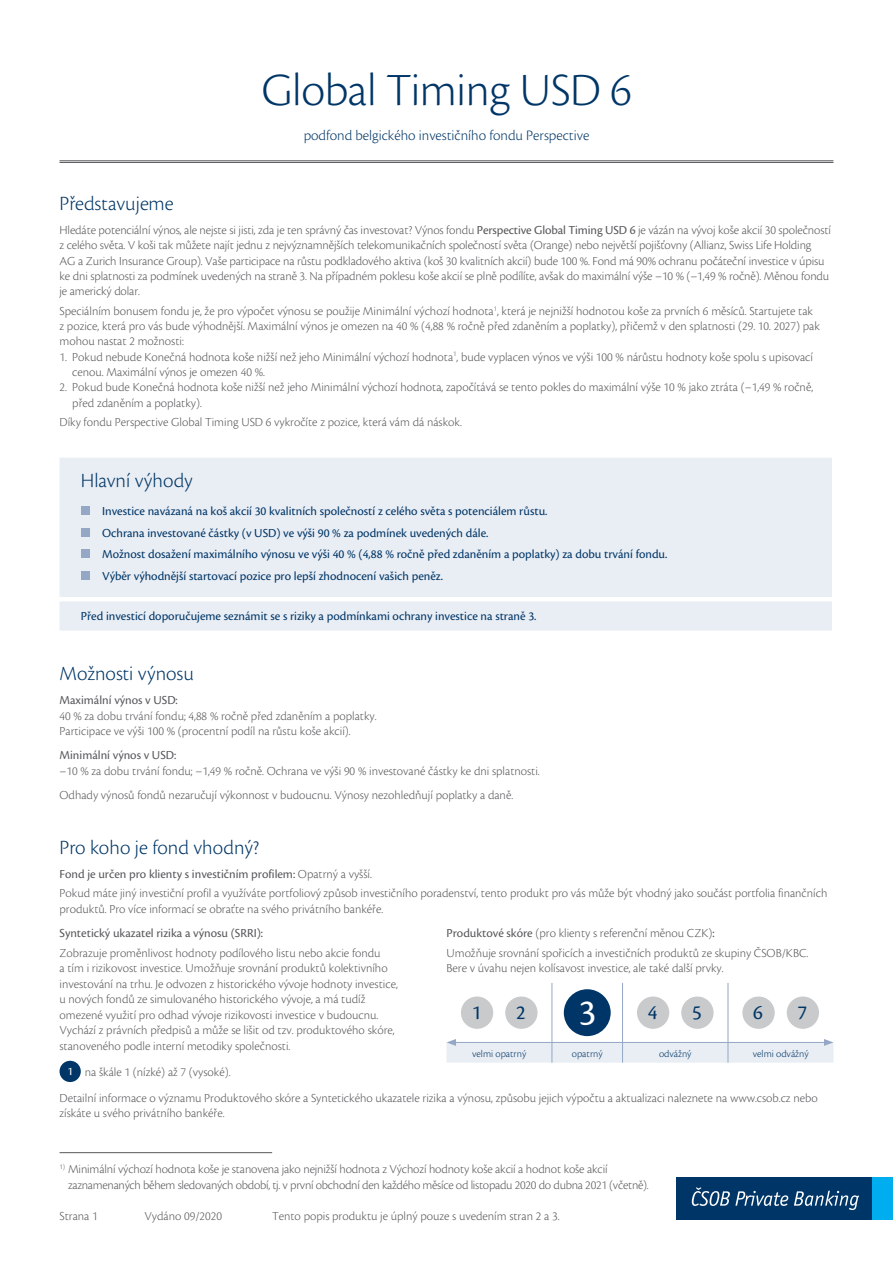
<style>
.page{position:relative;width:893px;height:1263px;background:#fff}
.page>*{position:absolute;margin:0;border:0;box-sizing:border-box;transform-origin:0 0}
.t1{font:300 48px "Cronos Pro";letter-spacing:-.01em;color:#003667}
.t2{font:37.5px "Cronos Pro";color:#fff}
.Nadpis{font:300 21px "Cronos Pro";color:#003667}
.podnadpis_2{font:300 21px "Cronos Pro";color:#003667}
.t3{font:21px "Cronos Pro";color:#003667}
.t4{font:300 15px "Cronos Pro";color:#003667}
.normal_text{font:300 12.75px/15.3px "Cronos Pro";color:#57585a}
.text_v_boxech_bold_o{font:12.75px "Cronos Pro";color:#003667}
.normal_text-2{font:300 12.75px/15.3px "Cronos Pro";letter-spacing:-.02em;color:#57585a}
.podnadpis_2-2{font:300 12.75px "Cronos Pro";color:#57585a}
.podnadpis_2-3{font:12.75px "Cronos Pro";color:#57585a}
.normal_text-3{font:12.75px "Cronos Pro";color:#57585a}
.t5{font:12px "Cronos Pro";color:#fff}
.t6{font:300 10.5px "Cronos Pro";color:#003667}
.s1{font-weight:400}
.s2{font-weight:300}
</style>
<div class="page">
<div style="left:677px;top:1177px;width:195px;height:43px;background:#003667"></div>
<svg style="left:692px;top:1187px;width:96px;height:19px"></svg>
<svg style="left:794px;top:1190px;width:65px;height:20px"></svg>
<div style="left:872px;top:1177px;width:21px;height:43px;background:#00aeef"></div>
<hr style="left:60px;top:161px;width:773px;height:1px;background:#57585a">
<hr style="left:60px;top:162px;width:773px;height:1px;background:#57585a">
<div style="left:60px;top:458px;width:772px;height:172px;background:#e9edf4"></div>
<div style="left:81px;top:506px;width:8px;height:9px;background:#94a7c5"></div>
<div style="left:81px;top:528px;width:8px;height:9px;background:#94a7c5"></div>
<div style="left:81px;top:550px;width:8px;height:8px;background:#94a7c5"></div>
<div style="left:81px;top:571px;width:8px;height:9px;background:#94a7c5"></div>
<div style="left:60px;top:1061px;width:21px;height:21px;background:#003667;border-radius:50%"></div>
<hr style="left:622px;top:983px;width:1px;height:59px;background:#94a7c5">
<hr style="left:728px;top:983px;width:1px;height:59px;background:#94a7c5">
<hr style="left:552px;top:983px;width:1px;height:59px;background:#94a7c5">
<div style="left:461px;top:996px;width:32px;height:33px;background:#c9cacc;border-radius:50%"></div>
<div style="left:505px;top:996px;width:32px;height:33px;background:#c9cacc;border-radius:50%"></div>
<div style="left:564px;top:989px;width:47px;height:47px;background:#003667;border-radius:50%"></div>
<div style="left:637px;top:996px;width:32px;height:33px;background:#c9cacc;border-radius:50%"></div>
<div style="left:681px;top:996px;width:33px;height:33px;background:#c9cacc;border-radius:50%"></div>
<div style="left:742px;top:996px;width:33px;height:33px;background:#c9cacc;border-radius:50%"></div>
<div style="left:787px;top:996px;width:32px;height:33px;background:#c9cacc;border-radius:50%"></div>
<svg style="left:446px;top:1039px;width:387px;height:24px"></svg>
<hr style="left:60px;top:1152px;width:212px;height:1px;background:#57585a">
<p class="t1" style="left:261px;top:63px;width:372px">Global Timing USD 6</p>
<p class="t4" style="left:304px;top:127px;width:287px">podfond belgického investičního fondu Perspective</p>
<p class="Nadpis" style="left:60px;top:192px;width:116px">Představujeme</p>
<p class="normal_text" style="left:60px;top:222px;width:773px">Hledáte potenciální výnos, ale nejste si jisti, zda je ten správný čas investovat? Výnos fondu <span class="s1">Perspective Global Timing USD 6</span> je vázán na vývoj koše akcií 30 společností z celého světa. V koši tak můžete najít jednu z nejvýznamnějších telekomunikačních společností světa (Orange) nebo největší pojišťovny (Allianz, Swiss Life Holding<br>AG a Zurich Insurance Group). Vaše participace na růstu podkladového aktiva (koš 30 kvalitních akcií) bude 100 %. Fond má 90% ochranu počáteční investice v úpisu ke dni splatnosti za podmínek uvedených na straně 3. Na případném poklesu koše akcií se plně podílíte, avšak do maximální výše –10 % (–1,49 % ročně). Měnou fondu je americký dolar.</p>
<p class="normal_text" style="left:60px;top:303px;width:762px">Speciálním bonusem fondu je, že pro výpočet výnosu se použije Minimální výchozí hodnota<sup>1</sup>, která je nejnižší hodnotou koše za prvních 6 měsíců. Startujete tak z pozice, která pro vás bude výhodnější. Maximální výnos je omezen na 40 % (4,88 % ročně před zdaněním a poplatky), přičemž v den splatnosti (29. 10. 2027) pak mohou nastat 2 možnosti:</p>
<p class="normal_text" style="left:72px;top:349px;width:742px;text-indent:-13px">1. Pokud nebude Konečná hodnota koše nižší než jeho Minimální výchozí hodnota<sup>1</sup>, bude vyplacen výnos ve výši 100 % nárůstu hodnoty koše spolu s upisovací cenou. Maximální výnos je omezen 40 %.</p>
<p class="normal_text" style="left:72px;top:380px;width:742px;text-indent:-13px">2. Pokud bude Konečná hodnota koše nižší než jeho Minimální výchozí hodnota, započítává se tento pokles do maximální výše 10 % jako ztráta (–1,49 % ročně, před zdaněním a poplatky).</p>
<p class="normal_text" style="left:60px;top:414px;width:404px">Díky fondu Perspective Global Timing USD 6 vykročíte z pozice, která vám dá náskok.</p>
<p class="Nadpis" style="left:81px;top:468px;width:113px">Hlavní výhody</p>
<p class="text_v_boxech_bold_o" style="left:102px;top:504px;width:447px">Investice navázaná na koš akcií 30 kvalitních společností z celého světa s potenciálem růstu.</p>
<p class="text_v_boxech_bold_o" style="left:102px;top:525px;width:388px">Ochrana investované částky (v USD) ve výši 90 % za podmínek uvedených dále.</p>
<p class="text_v_boxech_bold_o" style="left:102px;top:547px;width:567px">Možnost dosažení maximálního výnosu ve výši 40 % (4,88 % ročně před zdaněním a poplatky) za dobu trvání fondu.</p>
<p class="text_v_boxech_bold_o" style="left:102px;top:569px;width:342px">Výběr výhodnější startovací pozice pro lepší zhodnocení vašich peněz.</p>
<p class="text_v_boxech_bold_o" style="left:81px;top:609px;width:457px">Před investicí doporučujeme seznámit se s riziky a podmínkami ochrany investice na straně 3.</p>
<p class="podnadpis_2" style="left:60px;top:661px;width:136px">Možnosti výnosu</p>
<p class="podnadpis_2-3" style="left:60px;top:692px;width:120px">Maximální výnos v USD:</p>
<p class="normal_text" style="left:60px;top:708px;width:319px">40 % za dobu trvání fondu; 4,88 % ročně před zdaněním a poplatky.</p>
<p class="normal_text" style="left:60px;top:723px;width:293px">Participace ve výši 100 % (procentní podíl na růstu koše akcií).</p>
<p class="normal_text-3" style="left:60px;top:748px;width:118px">Minimální výnos v USD:</p>
<p class="podnadpis_2-2" style="left:60px;top:764px;width:482px">–10 % za dobu trvání fondu; –1,49 % ročně. Ochrana ve výši 90 % investované částky ke dni splatnosti.</p>
<p class="podnadpis_2-2" style="left:60px;top:787px;width:455px">Odhady výnosů fondů nezaručují výkonnost v budoucnu. Výnosy nezohledňují poplatky a daně.</p>
<p class="Nadpis" style="left:60px;top:835px;width:201px">Pro koho je fond vhodný?</p>
<p class="podnadpis_2-3" style="left:60px;top:867px;width:314px">Fond je určen pro klienty s investičním profilem: <span class="s2">Opatrný a vyšší.</span></p>
<p class="normal_text" style="left:60px;top:885px;width:769px">Pokud máte jiný investiční profil a využíváte portfoliový způsob investičního poradenství, tento produkt pro vás může být vhodný jako součást portfolia finančních produktů. Pro více informací se obraťte na svého privátního bankéře.</p>
<p class="podnadpis_2-3" style="left:60px;top:926px;width:205px">Syntetický ukazatel rizika a výnosu (SRRI):</p>
<p class="normal_text" style="left:60px;top:945px;width:340px">Zobrazuje proměnlivost hodnoty podílového listu nebo akcie fondu<br>a tím i rizikovost investice. Umožňuje srovnání produktů kolektivního investování na trhu. Je odvozen z historického vývoje hodnoty investice, u nových fondů ze simulovaného historického vývoje, a má tudíž omezené využití pro odhad vývoje rizikovosti investice v budoucnu.<br>Vychází z právních předpisů a může se lišit od tzv. produktového skóre, stanoveného podle interní metodiky společnosti.</p>
<p class="t5" style="left:68px;top:1064px;width:7px">1</p>
<p class="normal_text" style="left:85px;top:1064px;width:147px">na škále 1 (nízké) až 7 (vysoké).</p>
<p class="normal_text" style="left:446px;top:925px;width:270px"><span class="s1">Produktové skóre</span> (pro klienty s referenční měnou CZK)<span class="s1">:</span></p>
<p class="normal_text" style="left:446px;top:945px;width:363px">Umožňuje srovnání spořicích a investičních produktů ze skupiny ČSOB/KBC.<br>Bere v úvahu nejen kolísavost investice, ale také další prvky.</p>
<p class="t3" style="left:472px;top:1001px;width:11px">1</p>
<p class="t3" style="left:516px;top:1001px;width:11px">2</p>
<p class="t2" style="left:579px;top:991px;width:19px">3</p>
<p class="t3" style="left:648px;top:1001px;width:11px">4</p>
<p class="t3" style="left:692px;top:1001px;width:11px">5</p>
<p class="t3" style="left:753px;top:1001px;width:11px">6</p>
<p class="t3" style="left:798px;top:1001px;width:11px">7</p>
<p class="t6" style="left:472px;top:1047px;width:56px">velmi opatrný</p>
<p class="t6" style="left:572px;top:1047px;width:32px">opatrný</p>
<p class="t6" style="left:659px;top:1047px;width:34px">odvážný</p>
<p class="t6" style="left:753px;top:1047px;width:57px">velmi odvážný</p>
<p class="normal_text" style="left:60px;top:1090px;width:760px">Detailní informace o významu Produktového skóre a Syntetického ukazatele rizika a výnosu, způsobu jejich výpočtu a aktualizaci naleznete na www.csob.cz nebo získáte u svého privátního bankéře.</p>
<p class="normal_text-2" style="left:68px;top:1161px;width:582px;text-indent:-9px"><sup>1)</sup> Minimální výchozí hodnota koše je stanovena jako nejnižší hodnota z Výchozí hodnoty koše akcií a hodnot koše akcií zaznamenaných během sledovaných období, tj. v první obchodní den každého měsíce od listopadu 2020 do dubna 2021 (včetně).</p>
<p class="normal_text" style="left:60px;top:1208px;width:40px">Strana 1</p>
<p class="normal_text" style="left:145px;top:1208px;width:79px">Vydáno 09/2020</p>
<p class="normal_text" style="left:272px;top:1208px;width:289px">Tento popis produktu je úplný pouze s uvedením stran 2 a 3.</p>
</div>
